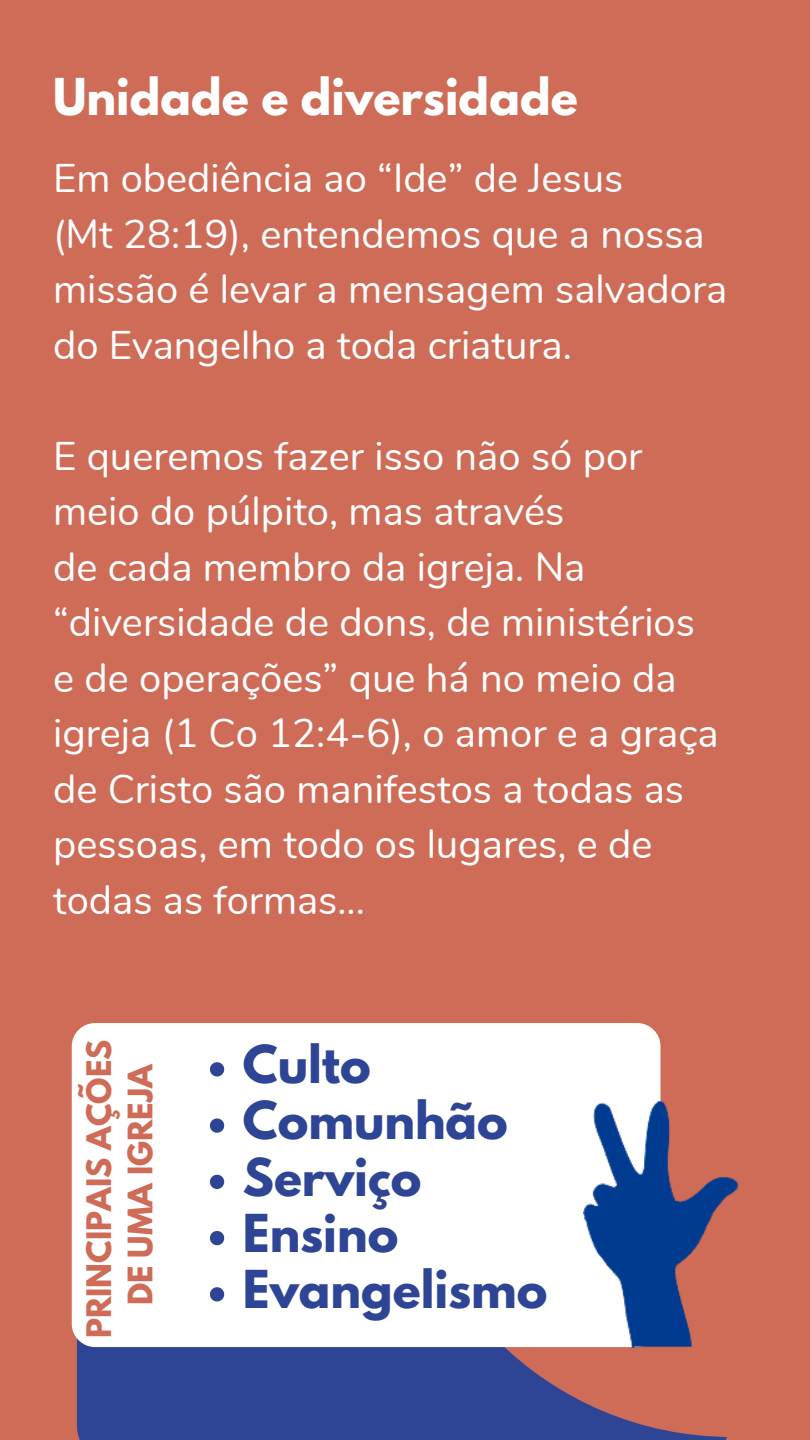
<style>
.page{position:relative;width:810px;height:1440px;background:#cf6c58}
.page>*{position:absolute;margin:0;border:0;box-sizing:border-box;transform-origin:0 0}
.t1{font:700 46.3px/56.2px "League Spartan";color:#2e4494}
.t2{font:700 45px "League Spartan";color:#fff}
.t3{font:40px/55.5px "Nunito";color:#fff}
.t4{font:700 30px/41.2px "League Spartan";color:#cf6c58;text-align:center}
</style>
<div class="page">
<div style="left:77px;top:1339px;width:650px;height:101px;background:#2e4494"></div>
<svg style="left:400px;top:1347px;width:327px;height:90px;fill:#2e4494"></svg>
<div style="left:72px;top:1023px;width:589px;height:324px;background:#fff;border-radius:23px"></div>
<img style="left:583px;top:1101px;width:155px;height:246px">
<svg style="left:210px;top:1062px;width:14px;height:14px"></svg>
<svg style="left:210px;top:1118px;width:14px;height:15px"></svg>
<svg style="left:210px;top:1175px;width:14px;height:14px"></svg>
<svg style="left:210px;top:1231px;width:14px;height:14px"></svg>
<svg style="left:210px;top:1287px;width:14px;height:14px"></svg>
<p class="t2" style="left:53px;top:75px;width:526px">Unidade e diversidade</p>
<p class="t3" style="left:53px;top:151px;width:676px">Em obediência ao “Ide” de Jesus<br>(Mt 28:19), entendemos que a nossa missão é levar a mensagem salvadora do Evangelho a toda criatura.</p>
<p class="t3" style="left:53px;top:429px;width:667px">E queremos fazer isso não só por meio do púlpito, mas através<br>de cada membro da igreja. Na “diversidade de dons, de ministérios e de operações” que há no meio da igreja (1 Co 12:4-6), o amor e a graça de Cristo são manifestos a todas as pessoas, em todo os lugares, e de todas as formas...</p>
<p class="t4" style="left:82px;top:1338px;width:300px;rotate:-90deg">PRINCIPAIS AÇÕES<br>DE UMA IGREJA</p>
<p class="t1" style="left:243px;top:1042px;width:306px">Culto<br>Comunhão<br>Serviço<br>Ensino<br>Evangelismo</p>
</div>
